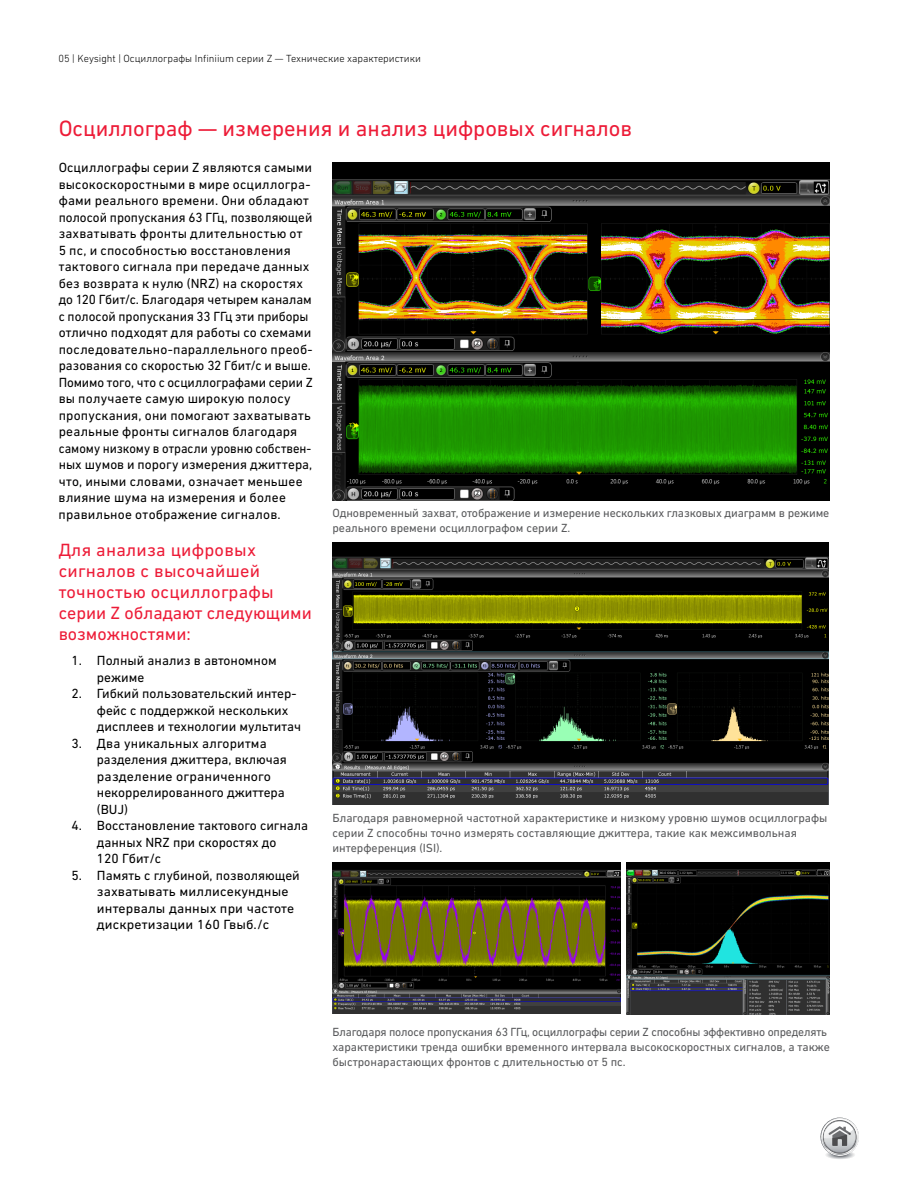
<style>
.page{position:relative;width:918px;height:1188px;background:#fff}
.page>*{position:absolute;margin:0;border:0;box-sizing:border-box;transform-origin:0 0}
.t1{font:22.5px "DIN Next CYR";color:#ed1b37}
.t2{font:18px/21px "DIN Next CYR";letter-spacing:.015em;color:#ed1b37}
.t3{font:13.5px/16.5px "DIN Next CYR";letter-spacing:.01em;color:#000}
.t4{font:12px/15px "DIN Next CYR";color:#58595b}
.t5{font:300 10.5px "DIN Next CYR";color:#000}
</style>
<div class="page">
<svg style="left:820px;top:1117px;width:39px;height:42px"></svg>
<img style="left:627px;top:862px;width:203px;height:152px">
<img style="left:333px;top:162px;width:496px;height:338px">
<img style="left:333px;top:543px;width:496px;height:262px">
<img style="left:333px;top:862px;width:288px;height:152px">
<p class="t5" style="left:59px;top:53px;width:364px">05 | Keysight | Осциллографы Infiniium серии Z — Технические характеристики</p>
<h1 class="t1" style="left:59px;top:115px;width:575px">Осциллограф — измерения и анализ цифровых сигналов</h1>
<p class="t3" style="left:59px;top:159px;width:256px">Осциллографы серии Z являются самыми высокоскоростными в мире осциллогра&shy;фами реального времени. Они обладают полосой пропускания 63 ГГц, позволяющей захватывать фронты длительностью от 5 пс, и способностью восстановления тактового сигнала при передаче данных без возврата к нулю (NRZ) на скоростях до 120 Гбит/с. Благодаря четырем каналам с полосой пропускания 33 ГГц эти приборы отлично подходят для работы со схемами последовательно-параллельного преоб&shy;разования со скоростью 32 Гбит/с и выше.<br>Помимо того, что с осциллографами серии Z вы получаете самую широкую полосу пропускания, они помогают захватывать реальные фронты сигналов благодаря самому низкому в отрасли уровню собствен&shy;ных шумов и порогу измерения джиттера, что, иными словами, означает меньшее влияние шума на измерения и более правильное отображение сигналов.</p>
<h2 class="t2" style="left:59px;top:540px;width:255px">Для анализа цифровых сигналов с высочайшей точностью осциллографы серии Z обладают следующими возможностями:</h2>
<p class="t3" style="left:97px;top:652px;width:181px;text-indent:-26px">1. Полный анализ в автономном режиме</p>
<p class="t3" style="left:97px;top:685px;width:206px;text-indent:-26px">2. Гибкий пользовательский интер&shy;фейс с поддержкой нескольких дисплеев и технологии мультитач</p>
<p class="t3" style="left:97px;top:735px;width:191px;text-indent:-26px">3. Два уникальных алгоритма разделения джиттера, включая разделение ограниченного некоррелированного джиттера (BUJ)</p>
<p class="t3" style="left:97px;top:817px;width:213px;text-indent:-26px">4. Восстановление тактового сигнала данных NRZ при скоростях до<br>120 Гбит/с</p>
<p class="t3" style="left:97px;top:867px;width:204px;text-indent:-26px">5. Память с глубиной, позволяющей захватывать миллисекундные интервалы данных при частоте дискретизации 160 Гвыб./с</p>
<p class="t4" style="left:333px;top:505px;width:498px">Одновременный захват, отображение и измерение нескольких глазковых диаграмм в режиме реального времени осциллографом серии Z.</p>
<p class="t4" style="left:333px;top:811px;width:496px">Благодаря равномерной частотной характеристике и низкому уровню шумов осциллографы серии Z способны точно измерять составляющие джиттера, такие как межсимвольная интерференция (ISI).</p>
<p class="t4" style="left:333px;top:1024px;width:499px">Благодаря полосе пропускания 63 ГГц, осциллографы серии Z способны эффективно определять характеристики тренда ошибки временного интервала высокоскоростных сигналов, а также быстронарастающих фронтов с длительностью от 5 пс.</p>
</div>
